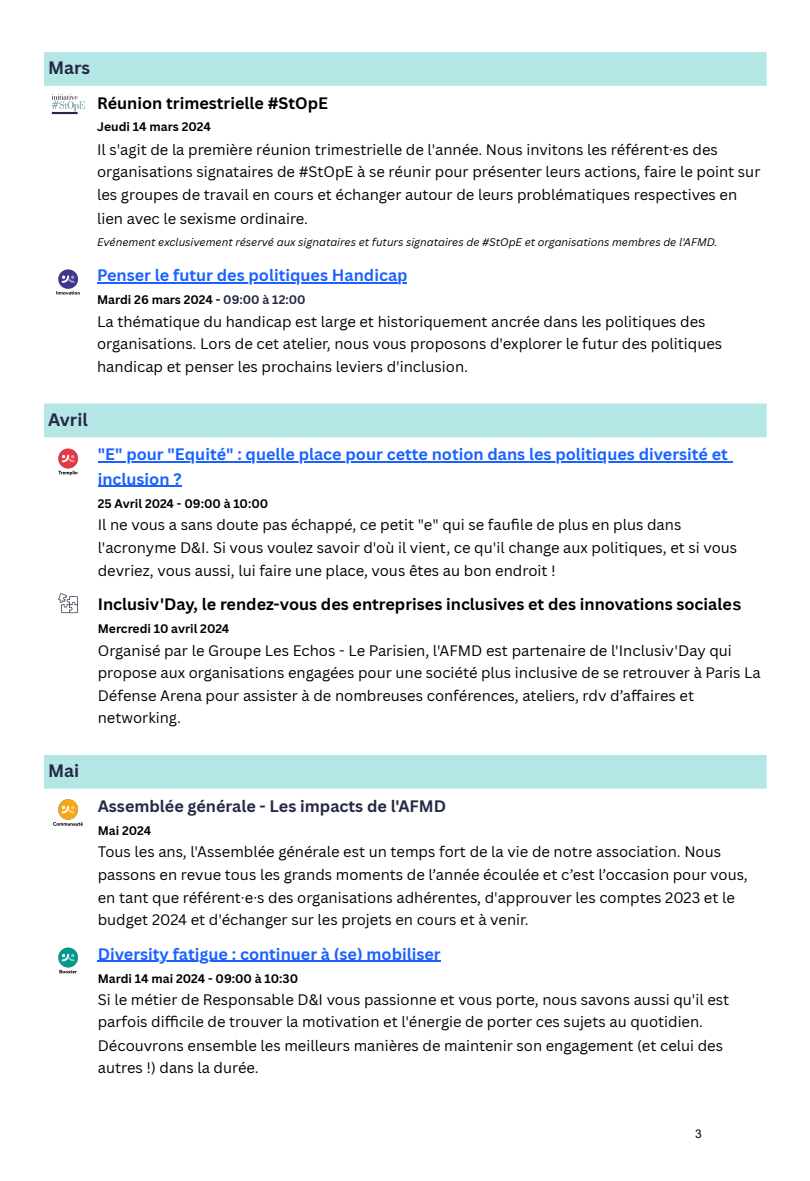
<style>
.page{position:relative;width:810px;height:1181px;background:#fff}
.page>*{position:absolute;margin:0;border:0;box-sizing:border-box;transform-origin:0 0}
.t1{font:700 17.55px "Canva Sans";color:#242844}
.t2{font:700 16.2px/24.3px "Canva Sans";color:#1a62ff}
.t3{font:700 16.2px "Canva Sans";color:#000}
.t4{font:700 16.2px "Canva Sans";color:#242844}
.t5{font:14.85px/22.5px "Canva Sans";color:#000}
.t6{font:700 12.15px "Canva Sans";color:#000}
.t7{font:12px "Arial";color:#000}
.t8{font:italic 10.8px "Canva Sans";color:#000}
.s1{font-family:"Arimo"}
.s2{color:#232844}
</style>
<div class="page">
<div style="left:43px;top:51px;width:725px;height:36px;background:#b4e6e6"></div>
<img style="left:51px;top:93px;width:34px;height:22px">
<img style="left:56px;top:269px;width:24px;height:26px">
<hr style="left:97px;top:282px;width:300px;height:1px;background:#1a62ff">
<hr style="left:42px;top:52px;width:2px;height:331px;background:#fff">
<hr style="left:767px;top:52px;width:1px;height:331px;background:#fff">
<hr style="left:42px;top:50px;width:726px;height:2px;background:#fff">
<hr style="left:42px;top:86px;width:726px;height:2px;background:#fff">
<div style="left:43px;top:402px;width:725px;height:36px;background:#b4e6e6"></div>
<img style="left:58px;top:448px;width:20px;height:28px">
<hr style="left:98px;top:461px;width:631px;height:1px;background:#1a62ff">
<hr style="left:98px;top:486px;width:84px;height:1px;background:#1a62ff">
<svg style="left:58px;top:593px;width:19px;height:20px"></svg>
<hr style="left:42px;top:403px;width:2px;height:332px;background:#fff">
<hr style="left:767px;top:403px;width:1px;height:332px;background:#fff">
<hr style="left:42px;top:401px;width:726px;height:2px;background:#fff">
<hr style="left:42px;top:437px;width:726px;height:2px;background:#fff">
<div style="left:43px;top:753px;width:725px;height:37px;background:#b4e6e6"></div>
<img style="left:53px;top:799px;width:30px;height:27px">
<img style="left:58px;top:947px;width:20px;height:27px">
<hr style="left:98px;top:960px;width:343px;height:1px;background:#1a62ff">
<hr style="left:42px;top:755px;width:2px;height:329px;background:#fff">
<hr style="left:767px;top:755px;width:1px;height:329px;background:#fff">
<hr style="left:42px;top:753px;width:726px;height:2px;background:#fff">
<hr style="left:42px;top:788px;width:726px;height:2px;background:#fff">
<p class="t1" style="left:48px;top:56px;width:44px">Mars</p>
<h1 class="t3" style="left:97px;top:92px;width:232px">Réunion trimestrielle #StOpE</h1>
<h1 class="t6" style="left:97px;top:118px;width:115px">Jeudi 14 mars 2024</h1>
<h1 class="t5" style="left:97px;top:137px;width:665px;line-height:23.2px">Il s'agit de la première réunion trimestrielle de l'année. Nous invitons les référent·es des organisations signataires de #StOpE à se réunir pour présenter leurs actions, faire le point sur les groupes de travail en cours et échanger autour de leurs problématiques respectives en lien avec le sexisme ordinaire.</h1>
<h1 class="t8" style="left:97px;top:235px;width:622px">Evénement exclusivement réservé aux signataires et futurs signataires de #StOpE et organisations membres de l'AFMD.</h1>
<p class="t2" style="left:97px;top:263px;width:312px">Penser le futur des politiques Handica<span class="s1">p</span></p>
<p class="t6" style="left:97px;top:291px;width:210px">Mardi 26 mars 2024 - <span class="s2">09:00 à 12:00</span></p>
<p class="t5" style="left:97px;top:310px;width:627px">La thématique du handicap est large et historiquement ancrée dans les politiques des organisations. Lors de cet atelier, nous vous proposons d'explorer le futur des politiques handicap et penser les prochains leviers d'inclusion.</p>
<p class="t1" style="left:48px;top:407px;width:41px">Avril</p>
<h1 class="t2" style="left:98px;top:442px;width:632px">"E" pour "Equité" : quelle place pour cette notion dans les politiques diversité et inclusion ?</h1>
<h1 class="t6" style="left:98px;top:495px;width:172px">25 Avril 2024 - 09:00 à 10:00</h1>
<h1 class="t5" style="left:98px;top:513px;width:641px">Il ne vous a sans doute pas échappé, ce petit "e" qui se faufi le de plus en plus dans l'acronyme D&amp;I. Si vous voulez savoir d'où il vient, ce qu'il change aux politiques, et si vous devriez, vous aussi, lui faire une place, vous êtes au bon endroit !</h1>
<p class="t3" style="left:98px;top:593px;width:645px">Inclusiv'Day, le rendez-vous des entreprises inclusives et des innovations sociale<span class="s1">s</span></p>
<p class="t6" style="left:98px;top:619px;width:133px">Mercredi 10 avril 2024</p>
<p class="t5" style="left:98px;top:638px;width:664px">Organisé par le Groupe Les Echos - Le Parisien, l'AFMD est partenaire de l'Inclusiv'Day qui propose aux organisations engagées pour une société plus inclusive de se retrouver à Paris La Défense Arena pour assister à de nombreuses conférences, ateliers, rdv d’affaires et networking.</p>
<p class="t1" style="left:48px;top:758px;width:33px">Mai</p>
<h1 class="t4" style="left:98px;top:794px;width:350px">Assemblée générale - Les impacts de l'AFMD</h1>
<h1 class="t6" style="left:98px;top:822px;width:55px">Mai 2024</h1>
<h1 class="t5" style="left:98px;top:840px;width:652px">Tous les ans, l'Assemblée générale est un temps fort de la vie de notre association. Nous passons en revue tous les grands moments de l’année écoulée et c’est l’occasion pour vous, en tant que référent·e·s des organisations adhérentes, d'approuver les comptes 2023 et le budget 2024 et d'échanger sur les projets en cours et à venir.</h1>
<h1 class="t2" style="left:98px;top:941px;width:345px">Diversity fatigue : continuer à (se) mobiliser</h1>
<h1 class="t6" style="left:98px;top:969px;width:202px">Mardi 14 mai 2024 - 09:00 à 10:30</h1>
<h1 class="t5" style="left:98px;top:988px;width:633px">Si le métier de Responsable D&amp;I vous passionne et vous porte, nous savons aussi qu'il est parfois diffi cile de trouver la motivation et l'énergie de porter ces sujets au quotidien.<br>Découvrons ensemble les meilleurs manières de maintenir son engagement (et celui des autres !) dans la durée.</h1>
<p class="t7" style="left:695px;top:1125px;width:8px">3</p>
</div>
